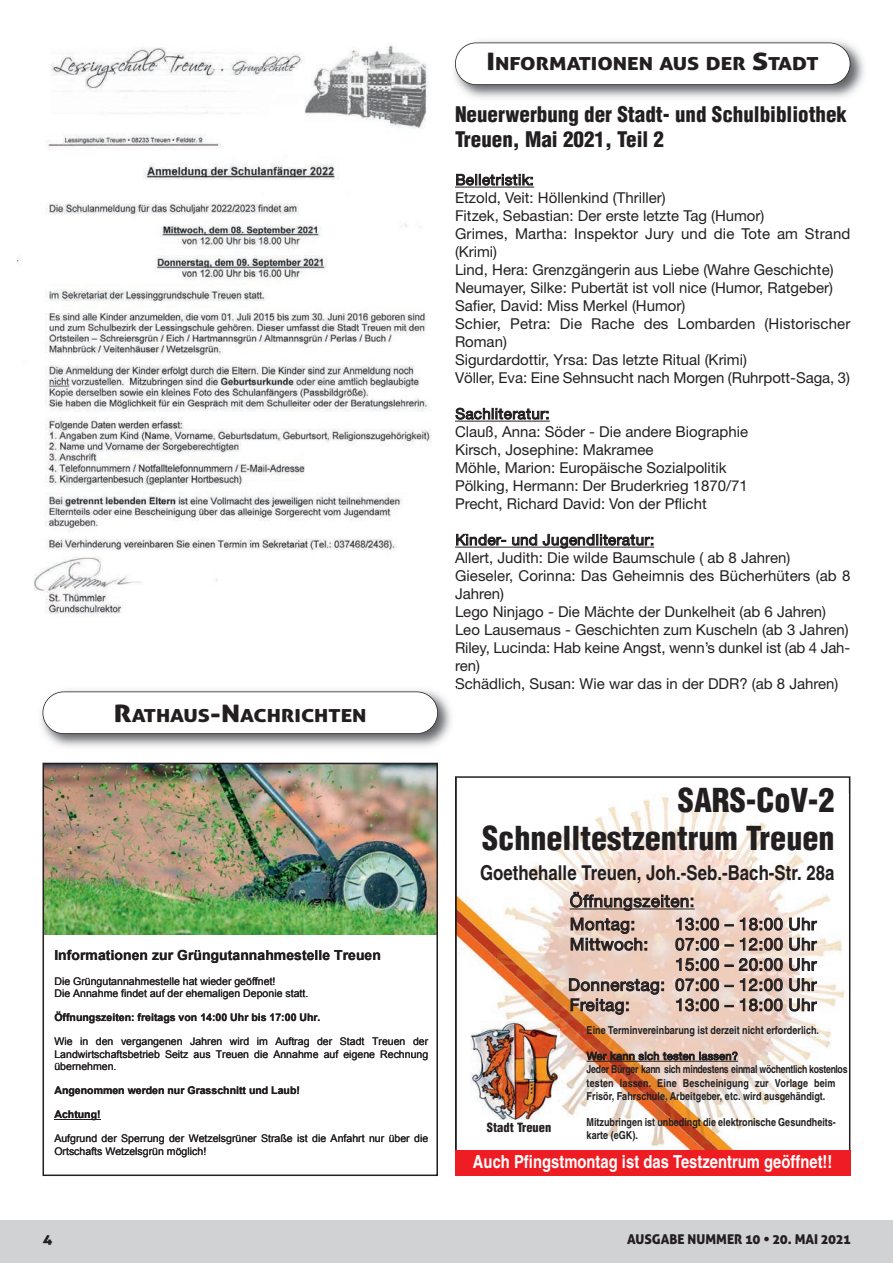
<style>
.page{position:relative;width:893px;height:1263px;background:#fff}
.page>*{position:absolute;margin:0;border:0;box-sizing:border-box;transform-origin:0 0}
.t1{font:900 condensed 32.25px/38.7px "Helvetica";color:#231f20;text-align:right}
.t2{font:900 condensed 21px/25.2px "Helvetica";color:#231f20}
.t3{font:700 condensed 20.55px "Helvetica";color:#231f20}
.t4{font:700 condensed 18px "Helvetica";color:#fff}
.t5{font:18px "Aller Display";color:#231f20;scale:1.21 1}
.t6{font:16.8px/23.1px "Helvetica Neue";letter-spacing:.03em;color:#231f20}
.t7{font:15px/18px "Helvetica Neue";color:#231f20}
.t8{font:700 13.95px "Arial";letter-spacing:.005em;color:#231f20}
.t9{font:13.5px "Aller Display";color:#231f20}
.t10{font:13.5px "Aller Display";color:#231f20;scale:1.21 1}
.t11{font:900 condensed 12.45px "Helvetica";color:#231f20}
.t12{font:700 condensed 10.95px/13.2px "Helvetica";color:#231f20}
.t13{font:10.5px/12.1px "Arial";color:#231f20}
.t14{font:700 10.5px "Arial";color:#231f20}
.s1{font-size:24px}
</style>
<div class="page">
<div style="left:0;top:1220px;width:893px;height:43px;background:#d1d2d4"></div>
<img style="left:454px;top:40px;width:410px;height:58px">
<svg style="left:455px;top:43px;width:395px;height:42px"></svg>
<svg style="left:456px;top:174px;width:77px;height:12px"></svg>
<hr style="left:455px;top:187px;width:79px;height:1px;background:#231f20">
<svg style="left:455px;top:408px;width:93px;height:12px"></svg>
<hr style="left:455px;top:421px;width:95px;height:1px;background:#231f20">
<svg style="left:456px;top:534px;width:50px;height:12px"></svg>
<svg style="left:512px;top:534px;width:25px;height:12px"></svg>
<svg style="left:543px;top:534px;width:110px;height:15px"></svg>
<hr style="left:455px;top:547px;width:199px;height:1px;background:#231f20">
<img style="left:458px;top:796px;width:387px;height:354px">
<img style="left:471px;top:1022px;width:89px;height:99px">
<hr style="left:570px;top:908px;width:125px;height:1px;background:#231f20">
<svg style="left:570px;top:892px;width:123px;height:19px;background:#a8958c"></svg>
<svg style="left:676px;top:917px;width:43px;height:14px"></svg>
<svg style="left:725px;top:924px;width:9px;height:2px"></svg>
<svg style="left:740px;top:917px;width:43px;height:14px"></svg>
<svg style="left:789px;top:917px;width:28px;height:14px"></svg>
<svg style="left:571px;top:917px;width:76px;height:36px;background:#b29d93"></svg>
<svg style="left:675px;top:938px;width:44px;height:13px"></svg>
<svg style="left:725px;top:944px;width:9px;height:2px"></svg>
<svg style="left:740px;top:938px;width:43px;height:13px"></svg>
<svg style="left:789px;top:938px;width:28px;height:13px"></svg>
<svg style="left:676px;top:958px;width:43px;height:13px"></svg>
<svg style="left:725px;top:958px;width:58px;height:13px"></svg>
<svg style="left:789px;top:958px;width:28px;height:13px"></svg>
<svg style="left:675px;top:978px;width:44px;height:13px"></svg>
<svg style="left:725px;top:985px;width:9px;height:2px"></svg>
<svg style="left:740px;top:978px;width:43px;height:13px"></svg>
<svg style="left:789px;top:978px;width:28px;height:13px"></svg>
<svg style="left:569px;top:978px;width:95px;height:37px;background:#baa296"></svg>
<svg style="left:676px;top:998px;width:43px;height:13px"></svg>
<svg style="left:725px;top:1005px;width:9px;height:2px"></svg>
<svg style="left:740px;top:998px;width:43px;height:13px"></svg>
<svg style="left:789px;top:998px;width:28px;height:13px"></svg>
<svg style="left:586px;top:1051px;width:152px;height:10px;background:#856a5e"></svg>
<hr style="left:587px;top:1061px;width:151px;height:1px;background:#231f20">
<div style="left:455px;top:776px;width:395px;height:387px;border:2px solid #231f20"></div>
<div style="left:455px;top:1150px;width:395px;height:26px;background:#ee1d23"></div>
<img style="left:41px;top:686px;width:415px;height:61px">
<svg style="left:43px;top:691px;width:395px;height:43px"></svg>
<hr style="left:54px;top:1119px;width:47px;height:1px;background:#231f20">
<img style="left:46px;top:766px;width:389px;height:168px">
<div style="left:43px;top:763px;width:395px;height:413px;border:2px solid #231f20"></div>
<img style="left:17px;top:45px;width:415px;height:569px">
<p class="t5" style="left:114px;top:704px;width:210px"><span class="s1">R</span>ATHAUS<span class="s1">-N</span>ACHRICHTEN</p>
<p class="t8" style="left:67px;top:947px;width:15px">of</p>
<p class="t13" style="left:54px;top:975px;width:255px">D e i G r ü mhanna t ugn e s t e l l e h a t w ede i r öeg f f ! t en<br>D i e A n n mha e edf uat edn i f r e h me neg i l a D e i nope s t a t t .</p>
<p class="t14" style="left:54px;top:1011px;width:268px">Öffnun szeiten: freita s von 14:00 Uhr bis 17:00 Uhr.</p>
<p class="t8" style="left:54px;top:947px;width:328px">In rm ta io ne zur Grüngu nat n ha m se telle T uer ne</p>
<p class="t8" style="left:123px;top:947px;width:10px">n</p>
<p class="t14" style="left:89px;top:1011px;width:8px">g</p>
<p class="t14" style="left:163px;top:1011px;width:8px">g</p>
<p class="t13" style="left:121px;top:1035px;width:63px">ev r g nenegna</p>
<p class="t13" style="left:190px;top:1035px;width:34px">Jahren</p>
<p class="t13" style="left:276px;top:1035px;width:36px">Au tf rag</p>
<p class="t13" style="left:340px;top:1035px;width:26px">S t tda</p>
<p class="t13" style="left:54px;top:1035px;width:107px">Wie in<br>wdnaL i r t s c h t f a s b t e ber i<br>ebü r n e h m . ne</p>
<p class="t14" style="left:54px;top:1084px;width:247px">Angenomm ne w dre ne nur Gr hcssa n tt und L ua b!</p>
<p class="t14" style="left:54px;top:1108px;width:48px">A hc tung!</p>
<p class="t13" style="left:96px;top:1035px;width:19px">ned</p>
<p class="t13" style="left:230px;top:1035px;width:21px">w r di</p>
<p class="t13" style="left:257px;top:1035px;width:13px">mi</p>
<p class="t13" style="left:317px;top:1035px;width:17px">ed r</p>
<p class="t13" style="left:372px;top:1035px;width:35px">T r e neu</p>
<p class="t13" style="left:413px;top:1035px;width:17px">ed r</p>
<p class="t13" style="left:165px;top:1048px;width:25px">Se ti z</p>
<p class="t13" style="left:324px;top:1048px;width:16px">fua</p>
<p class="t13" style="left:194px;top:1048px;width:19px">aus</p>
<p class="t13" style="left:273px;top:1048px;width:47px">An an hme</p>
<p class="t13" style="left:216px;top:1048px;width:35px">T r e neu</p>
<p class="t14" style="left:236px;top:1084px;width:4px">i</p>
<p class="t13" style="left:254px;top:1048px;width:16px">eid</p>
<p class="t13" style="left:343px;top:1048px;width:33px">eneg i e</p>
<p class="t13" style="left:380px;top:1048px;width:50px">Rechnu gn</p>
<p class="t13" style="left:54px;top:1132px;width:375px">Au gf rund ed r Sperru gn ed r We ze sgrü en r Straße ist id e An haf rt un r ebü r eid<br>Ortscha s</p>
<p class="t13" style="left:219px;top:1133px;width:4px">l</p>
<p class="t13" style="left:205px;top:1133px;width:4px">t</p>
<p class="t13" style="left:91px;top:1145px;width:116px">tf We ze sgrün m i lgö ch!</p>
<p class="t13" style="left:135px;top:1145px;width:4px">l</p>
<p class="t13" style="left:121px;top:1145px;width:4px">t</p>
<p class="t5" style="left:487px;top:52px;width:276px"><span class="s1">I</span>NFORMATIONEN AUS DER <span class="s1">S</span>TADT</p>
<h2 class="t2" style="left:455px;top:102px;width:394px">Neuerwerbung der Stadt- und Schulbibliothek<br>Treuen, Mai 2021, Teil 2</h2>
<p class="t7" style="left:455px;top:172px;width:397px">Belletristik:<br>Etzold, Veit: Höllenkind (Thriller)<br>Fitzek, Sebastian: Der erste letzte Tag (Humor)<br>Grimes, Martha: Inspektor Jury und die Tote am Strand (Krimi)<br>Lind, Hera: Grenzgängerin aus Liebe (Wahre Geschichte)<br>Neumayer, Silke: Pubertät ist voll nice (Humor, Ratgeber)<br>Safier, David: Miss Merkel (Humor)<br>Schier, Petra: Die Rache des Lombarden (Historischer Roman)<br>Sigurdardottir, Yrsa: Das letzte Ritual (Krimi)<br>Völler, Eva: Eine Sehnsucht nach Morgen (Ruhrpott-Saga, 3)</p>
<p class="t7" style="left:455px;top:406px;width:295px">Sachliteratur:<br>Clauß, Anna: Söder - Die andere Biographie Kirsch, Josephine: Makramee<br>Möhle, Marion: Europäische Sozialpolitik Pölking, Hermann: Der Bruderkrieg 1870/71<br>Precht, Richard David: Von der Pflicht</p>
<p class="t7" style="left:455px;top:532px;width:397px">Kinder- und Jugendliteratur:<br>Allert, Judith: Die wilde Baumschule ( ab 8 Jahren)<br>Gieseler, Corinna: Das Geheimnis des Bücherhüters (ab 8<br>Jahren)<br>Lego Ninjago - Die Mächte der Dunkelheit (ab 6 Jahren)<br>Leo Lausemaus - Geschichten zum Kuscheln (ab 3 Jahren)<br>Riley, Lucinda: Hab keine Angst, wenn’s dunkel ist (ab 4 Jah&shy;ren)<br>Schädlich, Susan: Wie war das in der DDR? (ab 8 Jahren)</p>
<h1 class="t1" style="left:482px;top:781px;width:354px">SARS-CoV-2<br>Schnelltestzentrum Treuen</h1>
<h3 class="t3" style="left:480px;top:865px;width:356px">Goethehalle Treuen, Joh.-Seb.-Bach-Str. 28a</h3>
<p class="t6" style="left:570px;top:891px;width:126px">Öffnungszeiten:<br>Montag:</p>
<p class="t6" style="left:675px;top:914px;width:143px">13:00 – 18:00 Uhr</p>
<p class="t6" style="left:570px;top:934px;width:80px">Mittwoch:</p>
<p class="t6" style="left:675px;top:934px;width:143px">07:00 – 12:00 Uhr</p>
<p class="t6" style="left:675px;top:954px;width:143px">15:00 – 20:00 Uhr</p>
<p class="t6" style="left:568px;top:975px;width:250px">Donnerstag: 07:00 – 12:00 Uhr</p>
<p class="t6" style="left:570px;top:995px;width:61px">Freitag:</p>
<p class="t6" style="left:675px;top:995px;width:143px">13:00 – 18:00 Uhr</p>
<p class="t12" style="left:587px;top:1024px;width:234px">Eine Terminvereinbarung ist derzeit nicht erforderlich.</p>
<p class="t12" style="left:587px;top:1064px;width:262px">Jeder Bürger kann sich mindestens einmal wöchentlich kostenlos testen lassen. Eine Bescheinigung zur Vorlage beim<br>Frisör, Fahrschule, Arbeitgeber, etc. wird ausgehändigt.</p>
<p class="t12" style="left:587px;top:1117px;width:251px">Mitzubringen ist unbedingt die elektronische Gesundheits&shy;karte (eGK).</p>
<p class="t4" style="left:473px;top:1155px;width:361px">Auch Pfingstmontag ist das Testzentrum geöffnet!!</p>
<p class="t11" style="left:487px;top:1120px;width:66px">Stadt Treuen</p>
<p class="t10" style="left:43px;top:1231px;width:10px">4</p>
<p class="t9" style="left:627px;top:1231px;width:225px">AUSGABE NUMMER 10 • 20. MAI 2021</p>
</div>
